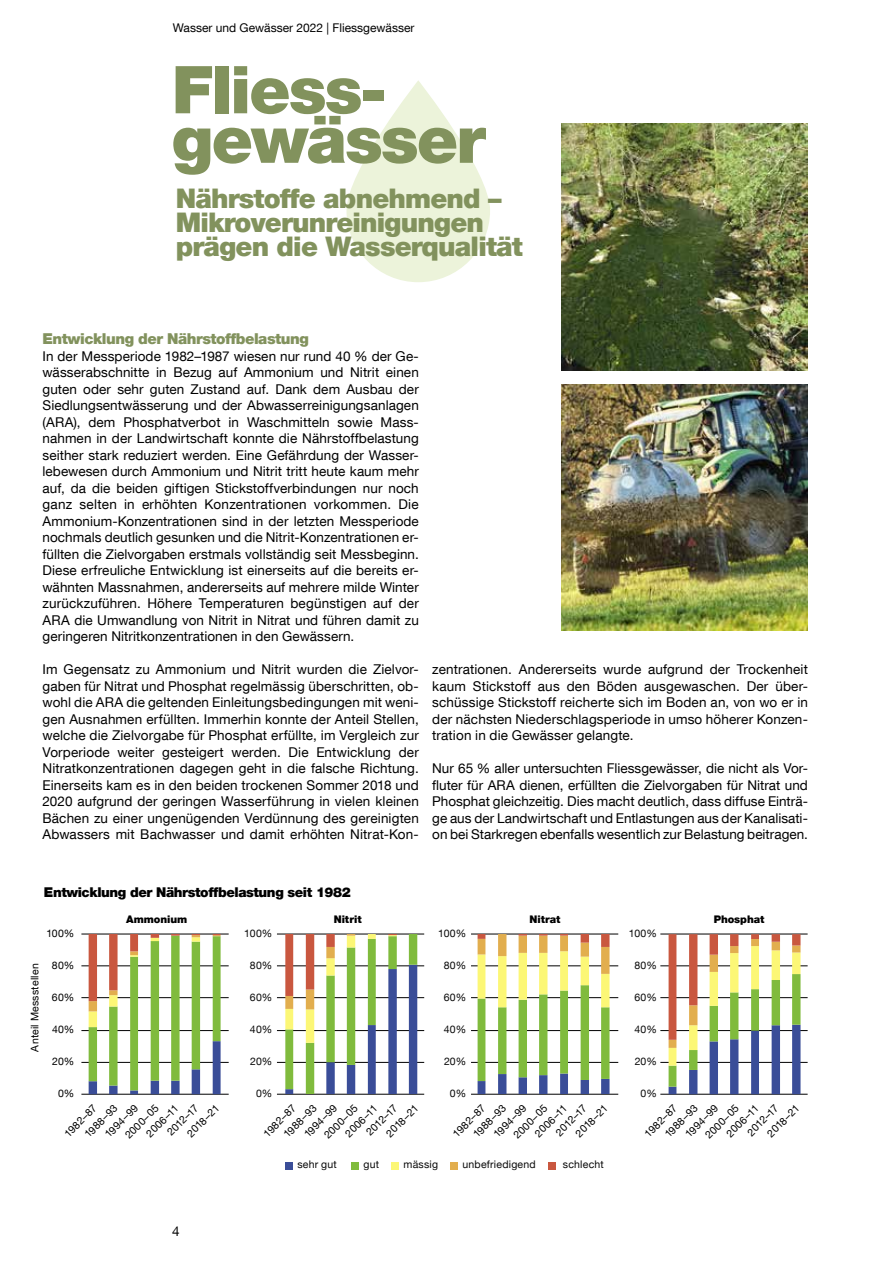
<style>
.page{position:relative;width:893px;height:1263px;background:#fff}
.page>*{position:absolute;margin:0;border:0;box-sizing:border-box;transform-origin:0 0}
.t1{font:900 66px/49.5px "Helvetica Neue LT Com";letter-spacing:-.03em;color:#82925d}
.t2{font:900 27px/24px "Helvetica Neue LT Com";letter-spacing:-.03em;color:#82925d}
.t3{font:900 15px "Helvetica Neue LT Com";letter-spacing:-.03em;color:#82925d}
.t4{font:13.5px/16.5px "Helvetica Neue LT Com";letter-spacing:.01em;color:#000;text-align:justify}
.t5{font:900 13.5px "Helvetica Neue LT Com";letter-spacing:-.03em;color:#000}
.t6{font:12px "Helvetica Neue LT Com";color:#000}
.t7{font:10.5px "Helvetica Neue LT Com";letter-spacing:.02em;color:#000}
.t8{font:10.5px "Helvetica Neue LT Com";letter-spacing:.02em;color:#090909}
.t9{font:10.5px "Helvetica Neue";letter-spacing:.02em;color:#090909}
.t10{font:900 10.5px "Helvetica Neue LT Com";letter-spacing:-.005em;color:#000}
</style>
<div class="page">
<svg style="left:346px;top:80px;width:144px;height:202px;fill:#ecf3da"></svg>
<img style="left:561px;top:384px;width:247px;height:247px">
<img style="left:561px;top:124px;width:247px;height:247px">
<hr style="left:471px;top:1062px;width:147px;height:1px;background:#000">
<hr style="left:471px;top:1030px;width:147px;height:1px;background:#000">
<hr style="left:471px;top:997px;width:147px;height:1px;background:#000">
<hr style="left:471px;top:965px;width:147px;height:1px;background:#000">
<hr style="left:471px;top:934px;width:147px;height:1px;background:#000">
<hr style="left:471px;top:1094px;width:147px;height:1px;background:#000">
<hr style="left:81px;top:1062px;width:148px;height:1px;background:#000">
<hr style="left:81px;top:1030px;width:148px;height:1px;background:#000">
<hr style="left:81px;top:997px;width:148px;height:1px;background:#000">
<hr style="left:81px;top:965px;width:148px;height:1px;background:#000">
<hr style="left:81px;top:934px;width:148px;height:1px;background:#000">
<hr style="left:81px;top:1094px;width:148px;height:1px;background:#000">
<hr style="left:660px;top:1062px;width:148px;height:1px;background:#000">
<hr style="left:660px;top:1030px;width:148px;height:1px;background:#000">
<hr style="left:660px;top:997px;width:148px;height:1px;background:#000">
<hr style="left:660px;top:965px;width:148px;height:1px;background:#000">
<hr style="left:660px;top:934px;width:148px;height:1px;background:#000">
<hr style="left:660px;top:1094px;width:148px;height:1px;background:#000">
<hr style="left:277px;top:1062px;width:147px;height:1px;background:#000">
<hr style="left:277px;top:1030px;width:147px;height:1px;background:#000">
<hr style="left:277px;top:997px;width:147px;height:1px;background:#000">
<hr style="left:277px;top:965px;width:147px;height:1px;background:#000">
<hr style="left:277px;top:934px;width:147px;height:1px;background:#000">
<hr style="left:277px;top:1094px;width:147px;height:1px;background:#000">
<svg style="left:89px;top:934px;width:132px;height:160px"></svg>
<svg style="left:478px;top:934px;width:131px;height:160px"></svg>
<svg style="left:285px;top:934px;width:132px;height:160px"></svg>
<svg style="left:669px;top:934px;width:131px;height:160px"></svg>
<div style="left:285px;top:1162px;width:8px;height:7px;background:#3a4d98"></div>
<div style="left:351px;top:1162px;width:8px;height:7px;background:#80bb3d"></div>
<div style="left:391px;top:1162px;width:8px;height:7px;background:#fcf776"></div>
<div style="left:450px;top:1162px;width:8px;height:7px;background:#e2ae4e"></div>
<div style="left:548px;top:1162px;width:7px;height:7px;background:#c9573f"></div>
<p class="t6" style="left:173px;top:20px;width:243px">Wasser und Gewässer 2022 | Fliessgewässer</p>
<h1 class="t1" style="left:172px;top:65px;width:315px">Fliess&shy;gewässer</h1>
<h2 class="t2" style="left:176px;top:186px;width:349px">Nährstoffe abnehmend –<br>Mikroverunreinigungen prägen die Wasserqualität</h2>
<p class="t3" style="left:43px;top:330px;width:268px">Entwicklung der Nährstoffbelastung</p>
<p class="t4" style="left:43px;top:347px;width:378px">In der Messperiode 1982–1987 wiesen nur rund 40 % der Ge&shy;wässerabschnitte in Bezug auf Ammonium und Nitrit einen guten oder sehr guten Zustand auf. Dank dem Ausbau der Siedlungsentwässerung und der Abwasserreinigungsanlagen (ARA), dem Phosphatverbot in Waschmitteln sowie Mass&shy;nahmen in der Landwirtschaft konnte die Nährstoffbelastung seither stark reduziert werden. Eine Gefährdung der Wasser&shy;lebewesen durch Ammonium und Nitrit tritt heute kaum mehr auf, da die beiden giftigen Stickstoffverbindungen nur noch ganz selten in erhöhten Konzentrationen vorkommen. Die Ammonium-Konzentrationen sind in der letzten Messperiode nochmals deutlich gesunken und die Nitrit-Konzentrationen er&shy;füllten die Zielvorgaben erstmals vollständig seit Messbeginn.<br>Diese erfreuliche Entwicklung ist einerseits auf die bereits er&shy;wähnten Massnahmen, andererseits auf mehrere milde Winter zurückzuführen. Höhere Temperaturen begünstigen auf der ARA die Umwandlung von Nitrit in Nitrat und führen damit zu geringeren Nitritkonzentrationen in den Gewässern.</p>
<p class="t4" style="left:43px;top:661px;width:378px">Im Gegensatz zu Ammonium und Nitrit wurden die Zielvor&shy;gaben für Nitrat und Phosphat regelmässig überschritten, ob&shy;wohl die ARA die geltenden Einleitungsbedingungen mit weni&shy;gen Ausnahmen erfüllten. Immerhin konnte der Anteil Stellen, welche die Zielvorgabe für Phosphat erfüllte, im Vergleich zur Vorperiode weiter gesteigert werden. Die Entwicklung der Nitratkonzentrationen dagegen geht in die falsche Richtung.<br>Einerseits kam es in den beiden trockenen Sommer 2018 und 2020 aufgrund der geringen Wasserführung in vielen kleinen Bächen zu einer ungenügenden Verdünnung des gereinigten Abwassers mit Bachwasser und damit erhöhten Nitrat-Kon-</p>
<p class="t4" style="left:432px;top:661px;width:377px">zentrationen. Andererseits wurde aufgrund der Trockenheit kaum Stickstoff aus den Böden ausgewaschen. Der über&shy;schüssige Stickstoff reicherte sich im Boden an, von wo er in der nächsten Niederschlagsperiode in umso höherer Konzen&shy;tration in die Gewässer gelangte.</p>
<p class="t4" style="left:432px;top:760px;width:377px">Nur 65 % aller untersuchten Fliessgewässer, die nicht als Vor&shy;fluter für ARA dienen, erfüllten die Zielvorgaben für Nitrat und Phosphat gleichzeitig. Dies macht deutlich, dass diffuse Einträ&shy;ge aus der Landwirtschaft und Entlastungen aus der Kanalisati&shy;on bei Starkregen ebenfalls wesentlich zur Belastung beitragen.</p>
<p class="t5" style="left:44px;top:884px;width:444px">Entwicklung der Nährstoffbelastung seit 1982 (2018-2021, n=152)</p>
<p class="t7" style="left:46px;top:927px;width:29px">100%</p>
<p class="t10" style="left:126px;top:913px;width:63px">Ammonium</p>
<p class="t10" style="left:334px;top:913px;width:29px">Nitrit</p>
<p class="t10" style="left:529px;top:913px;width:32px">Nitrat</p>
<p class="t10" style="left:714px;top:913px;width:52px">Phosphat</p>
<p class="t8" style="left:244px;top:927px;width:29px">100%</p>
<p class="t8" style="left:438px;top:927px;width:29px">100%</p>
<p class="t8" style="left:629px;top:927px;width:29px">100%</p>
<p class="t7" style="left:28px;top:1051px;width:89px;rotate:-90deg">Anteil Messstellen</p>
<p class="t7" style="left:52px;top:959px;width:24px">80%</p>
<p class="t8" style="left:250px;top:959px;width:24px">80%</p>
<p class="t8" style="left:444px;top:959px;width:24px">80%</p>
<p class="t8" style="left:634px;top:959px;width:24px">80%</p>
<p class="t7" style="left:52px;top:991px;width:24px">60%</p>
<p class="t8" style="left:250px;top:991px;width:24px">60%</p>
<p class="t8" style="left:444px;top:991px;width:24px">60%</p>
<p class="t8" style="left:634px;top:991px;width:24px">60%</p>
<p class="t7" style="left:52px;top:1023px;width:24px">40%</p>
<p class="t8" style="left:250px;top:1023px;width:24px">40%</p>
<p class="t8" style="left:444px;top:1023px;width:24px">40%</p>
<p class="t8" style="left:635px;top:1023px;width:24px">40%</p>
<p class="t7" style="left:52px;top:1055px;width:24px">20%</p>
<p class="t8" style="left:250px;top:1055px;width:24px">20%</p>
<p class="t8" style="left:444px;top:1055px;width:24px">20%</p>
<p class="t8" style="left:635px;top:1055px;width:24px">20%</p>
<p class="t7" style="left:58px;top:1087px;width:18px">0%</p>
<p class="t8" style="left:256px;top:1087px;width:18px">0%</p>
<p class="t8" style="left:450px;top:1087px;width:18px">0%</p>
<p class="t8" style="left:641px;top:1087px;width:18px">0%</p>
<p class="t7" style="left:281px;top:1131px;width:43px;rotate:-45deg">1988–93</p>
<p class="t7" style="left:82px;top:1131px;width:43px;rotate:-45deg">1988–93</p>
<p class="t7" style="left:301px;top:1131px;width:43px;rotate:-45deg">1994–99</p>
<p class="t7" style="left:102px;top:1131px;width:43px;rotate:-45deg">1994–99</p>
<p class="t7" style="left:470px;top:1131px;width:43px;rotate:-45deg">1988–93</p>
<p class="t7" style="left:491px;top:1131px;width:43px;rotate:-45deg">1994–99</p>
<p class="t7" style="left:662px;top:1131px;width:43px;rotate:-45deg">1988–93</p>
<p class="t7" style="left:682px;top:1131px;width:43px;rotate:-45deg">1994–99</p>
<p class="t7" style="left:184px;top:1130px;width:42px;rotate:-45deg">2018–21</p>
<p class="t7" style="left:261px;top:1130px;width:43px;rotate:-45deg">1982–87</p>
<p class="t7" style="left:62px;top:1130px;width:43px;rotate:-45deg">1982–87</p>
<p class="t7" style="left:164px;top:1129px;width:41px;rotate:-45deg">2012–17</p>
<p class="t7" style="left:363px;top:1129px;width:41px;rotate:-45deg">2012–17</p>
<p class="t7" style="left:321px;top:1132px;width:44px;rotate:-45deg">2000–05</p>
<p class="t7" style="left:122px;top:1132px;width:44px;rotate:-45deg">2000–05</p>
<p class="t7" style="left:383px;top:1130px;width:42px;rotate:-45deg">2018–21</p>
<p class="t7" style="left:450px;top:1131px;width:43px;rotate:-45deg">1982–87</p>
<p class="t7" style="left:573px;top:1130px;width:42px;rotate:-45deg">2018–21</p>
<p class="t7" style="left:642px;top:1131px;width:43px;rotate:-45deg">1982–87</p>
<p class="t7" style="left:553px;top:1129px;width:41px;rotate:-45deg">2012–17</p>
<p class="t7" style="left:511px;top:1132px;width:44px;rotate:-45deg">2000–05</p>
<p class="t7" style="left:744px;top:1129px;width:41px;rotate:-45deg">2012–17</p>
<p class="t7" style="left:702px;top:1132px;width:44px;rotate:-45deg">2000–05</p>
<p class="t7" style="left:342px;top:1130px;width:42px;rotate:-45deg">2006–11</p>
<p class="t7" style="left:143px;top:1130px;width:42px;rotate:-45deg">2006–11</p>
<p class="t7" style="left:532px;top:1130px;width:42px;rotate:-45deg">2006–11</p>
<p class="t7" style="left:764px;top:1130px;width:42px;rotate:-45deg">2018–21</p>
<p class="t7" style="left:723px;top:1130px;width:42px;rotate:-45deg">2006–11</p>
<p class="t9" style="left:297px;top:1157px;width:41px">sehr gut</p>
<p class="t9" style="left:363px;top:1157px;width:17px">gut</p>
<p class="t9" style="left:404px;top:1157px;width:36px">mässig</p>
<p class="t9" style="left:463px;top:1157px;width:75px">unbefriedigend</p>
<p class="t9" style="left:563px;top:1157px;width:42px">schlecht</p>
<p class="t4" style="left:172px;top:1223px;width:9px">4</p>
</div>
